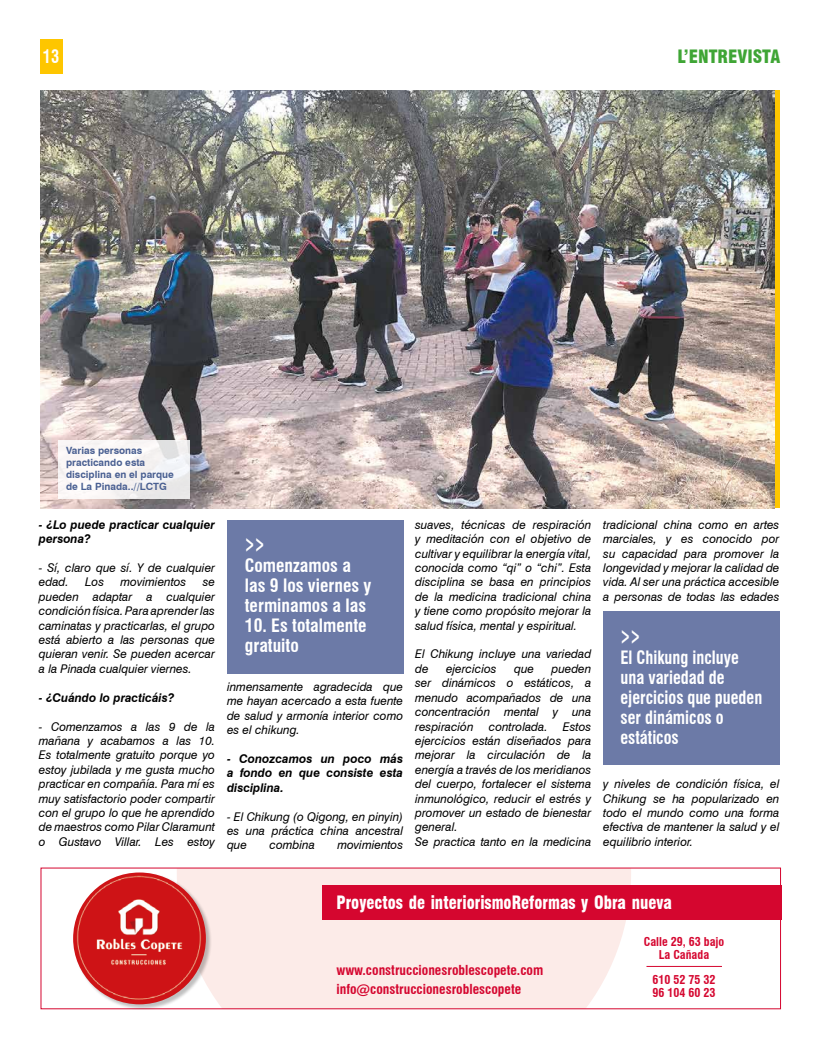
<style>
.page{position:relative;width:820px;height:1049px;background:#fff}
.page>*{position:absolute;margin:0;border:0;box-sizing:border-box;transform-origin:0 0}
.t1{font:700 24px "Swiss 721 BT";color:#fff;scale:.5 1}
.t2{font:700 condensed 18px/20px "Swiss 721 BT";color:#fff;scale:.91 1}
.t3{font:700 condensed 18px/20px "Swiss 721 BT";color:#fff}
.t4{font:900 condensed 18px "Swiss 721 BT";color:#fff;scale:.9 1}
.t5{font:900 condensed 18px "Swiss 721 BT";color:#3fa535}
.t6{font:700 condensed 18px "Swiss 721 BT";color:#fff;scale:.9 1}
.t7{font:700 condensed 13.5px/19.5px "Swiss 721 BT";color:#d5062f}
.t8{font:italic 12px/14.4px "Swiss 721 BT";color:#000;text-align:justify}
.t9{font:italic 700 12px/14.4px "Swiss 721 BT";color:#000}
.t10{font:700 condensed 11.9px/12.7px "Swiss 721 BT";color:#d5062f;text-align:center}
.t11{font:700 10px/12px "Swiss 721 BT";color:#4a6092}
</style>
<div class="page">
<div style="left:774px;top:90px;width:5px;height:418px;background:#fec600"></div>
<img style="left:40px;top:90px;width:734px;height:418px">
<svg style="left:58px;top:441px;width:132px;height:58px;fill:#f8f5f6"></svg>
<div style="left:227px;top:520px;width:176px;height:153px;background:#6c7aa7"></div>
<div style="left:177px;top:869px;width:454px;height:138px;background:#fcebe8"></div>
<hr style="left:646px;top:966px;width:75px;height:1px;background:#d5062f">
<div style="left:322px;top:886px;width:459px;height:34px;background:#d5062f"></div>
<div style="left:73px;top:872px;width:139px;height:138px;background:#000;opacity:.25"></div>
<img style="left:73px;top:872px;width:133px;height:132px">
<div style="left:40px;top:40px;width:22px;height:34px;background:#fec600"></div>
<div style="left:603px;top:611px;width:176px;height:153px;background:#6c7aa7"></div>
<h2 class="t6" style="left:43px;top:46px;width:20px">13</h2>
<h2 class="t5" style="left:677px;top:46px;width:104px">L’ENTREVISTA</h2>
<p class="t11" style="left:66px;top:445px;width:109px">Varias personas practicando esta disciplina en el parque de La Pinada..//LCTG</p>
<p class="t9" style="left:39px;top:517px;width:177px">- ¿Lo puede practicar cualquier persona?</p>
<p class="t8" style="left:39px;top:560px;width:177px">- Sí, claro que sí. Y de cualquier edad.</p>
<p class="t8" style="left:85px;top:575px;width:21px">Los</p>
<p class="t8" style="left:120px;top:575px;width:67px">movimientos</p>
<p class="t8" style="left:39px;top:575px;width:177px;text-indent:164px">se pueden adaptar a cualquier condición física. Para aprender las caminatas y practicarlas, el grupo está abierto a las personas que quieran venir. Se pueden acercar a la Pinada cualquier viernes.</p>
<p class="t9" style="left:39px;top:690px;width:137px">- ¿Cuándo lo practicáis?</p>
<p class="t8" style="left:39px;top:719px;width:177px">- Comenzamos a las 9 de la mañana y acabamos a las 10.<br>Es totalmente gratuito porque yo estoy jubilada y me gusta mucho practicar en compañía. Para mí es muy satisfactorio poder compartir con el grupo lo que he aprendido de maestros como Pilar Claramunt o Gustavo Villar. Les estoy</p>
<h1 class="t1" style="left:245px;top:529px;width:41px">&gt;&gt;</h1>
<h2 class="t3" style="left:245px;top:556px;width:128px">Comenzamos a las 9 los viernes y terminamos a las</h2>
<h2 class="t3" style="left:245px;top:616px;width:123px">10. Es totalmente gratuito</h2>
<p class="t8" style="left:227px;top:679px;width:177px">inmensamente agradecida que me hayan acercado a esta fuente de salud y armonía interior como es el chikung.</p>
<p class="t9" style="left:227px;top:751px;width:177px;text-align:justify">- Conozcamos un poco más a fondo en que consiste esta disciplina.</p>
<p class="t8" style="left:227px;top:809px;width:177px">- El Chikung (o Qigong, en pinyin) es una práctica china ancestral que</p>
<p class="t8" style="left:269px;top:838px;width:47px">combina</p>
<p class="t8" style="left:337px;top:838px;width:67px">movimientos</p>
<p class="t8" style="left:415px;top:517px;width:177px">suaves, técnicas de respiración y meditación con el objetivo de cultivar y equilibrar la energía vital, conocida como “qi” o “chi”. Esta disciplina se basa en principios de la medicina tradicional china y tiene como propósito mejorar la salud física, mental y espiritual.</p>
<p class="t8" style="left:415px;top:647px;width:177px">El Chikung incluye una variedad de</p>
<p class="t8" style="left:415px;top:661px;width:177px;text-indent:136px">pueden ser dinámicos o estáticos, a menudo acompañados de una concentración mental y una respiración</p>
<p class="t8" style="left:446px;top:661px;width:52px">ejercicios</p>
<p class="t8" style="left:514px;top:661px;width:21px">que</p>
<p class="t8" style="left:415px;top:719px;width:177px;text-align:left;text-indent:148px">Estos ejercicios están diseñados para mejorar la circulación de la energía a través de los meridianos del cuerpo, fortalecer el sistema inmunológico, reducir el estrés y promover un estado de bienestar general.<br>Se practica tanto en la medicina</p>
<p class="t8" style="left:488px;top:719px;width:60px">controlada.</p>
<p class="t8" style="left:603px;top:517px;width:177px">tradicional china como en artes marciales, y es conocido por su capacidad para promover la longevidad y mejorar la calidad de vida. Al ser una práctica accesible a personas de todas las edades</p>
<h1 class="t1" style="left:620px;top:621px;width:41px">&gt;&gt;</h1>
<h2 class="t2" style="left:620px;top:647px;width:157px">El Chikung incluye una variedad de ejercicios que pueden ser dinámicos o estáticos</h2>
<p class="t8" style="left:603px;top:776px;width:177px">y niveles de condición física, el Chikung se ha popularizado en todo el mundo como una forma efectiva de mantener la salud y el equilibrio interior.</p>
<h2 class="t4" style="left:336px;top:891px;width:374px">Proyectos de interiorismoReformas y Obra nueva</h2>
<p class="t7" style="left:336px;top:960px;width:208px">www.construccionesroblescopete.com info@construccionesroblescopete</p>
<p class="t10" style="left:643px;top:935px;width:82px">Calle 29, 63 bajo<br>La Cañada</p>
<p class="t10" style="left:652px;top:973px;width:65px;text-align:left">610 52 75 32<br>96 104 60 23</p>
</div>
